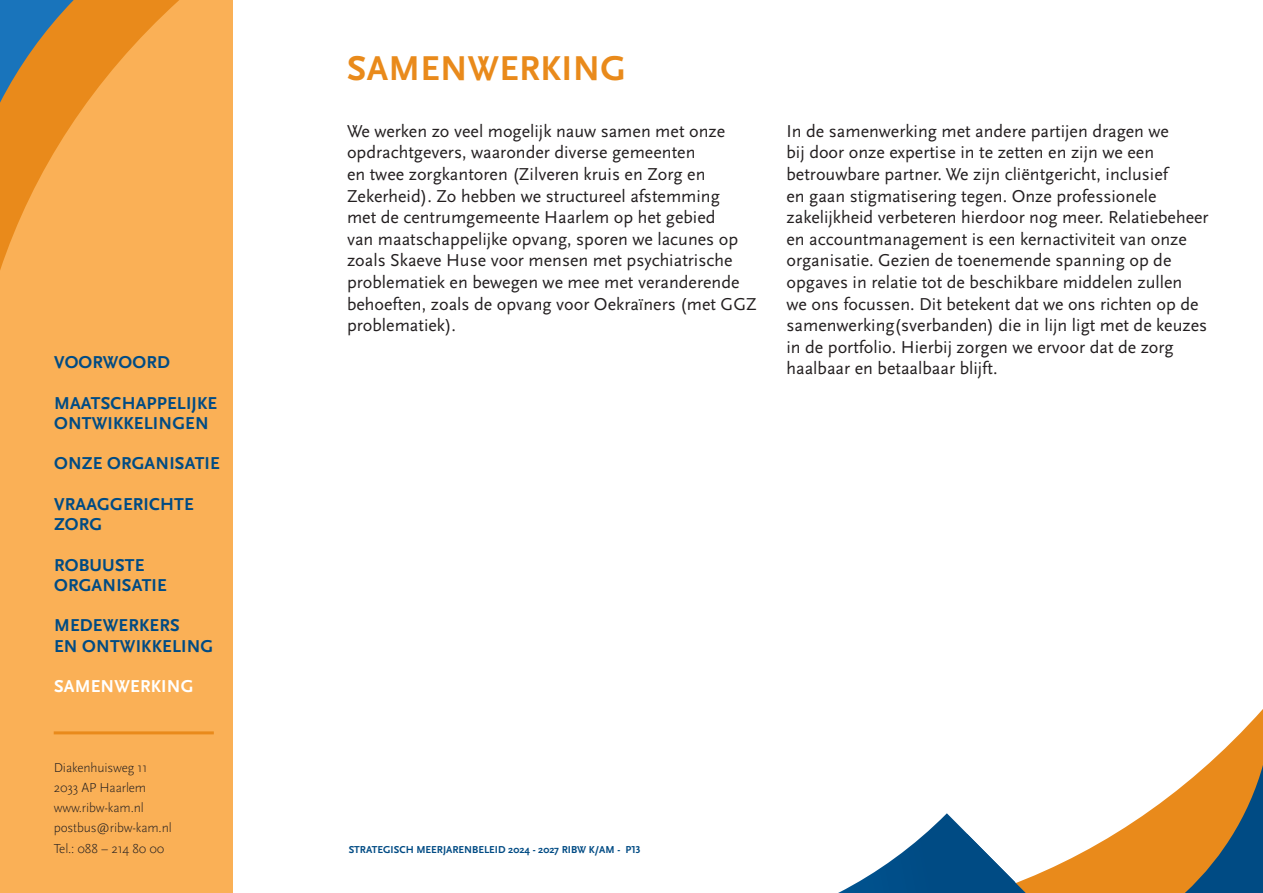
<style>
.page{position:relative;width:1263px;height:893px;background:#fff}
.page>*{position:absolute;margin:0;border:0;box-sizing:border-box;transform-origin:0 0}
.heading{font:700 36px "Scala Sans Pro";letter-spacing:.01em;color:#e98a1b}
.t1{font:18px/21.6px "Scala Sans Pro";color:#231f20}
.navigatie{font:700 18px "Scala Sans Pro";letter-spacing:.01em;color:#004b84}
.navigatie-2{font:700 18px "Scala Sans Pro";letter-spacing:.01em;color:#fff}
.Body{font:300 13.5px "Scala Sans Pro";letter-spacing:-.01em;color:#231f20}
.t2{font:700 10.5px "Scala Sans Pro";color:#004b84}
</style>
<div class="page">
<div style="left:0;top:0;width:232px;height:893px;background:#fab056"></div>
<svg style="left:74px;top:0;width:105px;height:121px"></svg>
<svg style="left:0;top:0;width:74px;height:270px"></svg>
<svg style="left:1220px;top:709px;width:43px;height:44px"></svg>
<svg style="left:838px;top:753px;width:425px;height:140px"></svg>
<hr style="left:54px;top:731px;width:160px;height:3px;background:#e98a1b">
<p class="navigatie" style="left:54px;top:352px;width:117px">VOORWOORD</p>
<p class="navigatie" style="left:54px;top:392px;width:165px">MAATSCHAPPELIJKE</p>
<p class="navigatie" style="left:54px;top:413px;width:156px">ONTWIKKELINGEN</p>
<p class="navigatie" style="left:54px;top:453px;width:167px">ONZE ORGANISATIE</p>
<p class="navigatie" style="left:54px;top:494px;width:141px">VRAAGGERICHTE</p>
<p class="navigatie" style="left:54px;top:514px;width:50px">ZORG</p>
<p class="navigatie" style="left:54px;top:554px;width:92px">ROBUUSTE</p>
<p class="navigatie" style="left:54px;top:575px;width:114px">ORGANISATIE</p>
<p class="navigatie" style="left:54px;top:615px;width:127px">MEDEWERKERS</p>
<p class="navigatie" style="left:54px;top:635px;width:161px">EN ONTWIKKELING</p>
<p class="navigatie-2" style="left:54px;top:676px;width:141px">SAMENWERKING</p>
<p class="Body" style="left:54px;top:759px;width:95px">Diakenhuisweg 11</p>
<p class="Body" style="left:54px;top:780px;width:94px">2033 AP Haarlem</p>
<p class="Body" style="left:54px;top:800px;width:92px">www.ribw-kam.nl</p>
<p class="Body" style="left:54px;top:820px;width:120px">postbus@ribw-kam.nl</p>
<p class="Body" style="left:54px;top:840px;width:112px">Tel.: 088 – 214 80 00</p>
<p class="heading" style="left:347px;top:48px;width:280px">SAMENWERKING</p>
<p class="t1" style="left:347px;top:120px;width:411px">We werken zo veel mogelijk nauw samen met onze opdrachtgevers, waaronder diverse gemeenten<br>en twee zorgkantoren (Zilveren kruis en Zorg en Zekerheid). Zo hebben we structureel afstemming<br>met de centrumgemeente Haarlem op het gebied<br>van maatschappelijke opvang, sporen we lacunes op zoals Skaeve Huse voor mensen met psychiatrische problematiek en bewegen we mee met veranderende behoeften, zoals de opvang voor Oekraïners (met GGZ problematiek).</p>
<p class="t1" style="left:786px;top:120px;width:424px">In de samenwerking met andere partijen dragen we<br>bij door onze expertise in te zetten en zijn we een betrouwbare partner. We zijn cliëntgericht, inclusief<br>en gaan stigmatisering tegen. Onze professionele zakelijkheid verbeteren hierdoor nog meer. Relatiebeheer en accountmanagement is een kernactiviteit van onze organisatie. Gezien de toenemende spanning op de opgaves in relatie tot de beschikbare middelen zullen<br>we ons focussen. Dit betekent dat we ons richten op de samenwerking(sverbanden) die in lijn ligt met de keuzes in de portfolio. Hierbij zorgen we ervoor dat de zorg haalbaar en betaalbaar blijft.</p>
<p class="t2" style="left:349px;top:843px;width:294px">STRATEGISCH MEERJARENBELEID 2024 - 2027 RIBW K/AM - P13</p>
</div>
